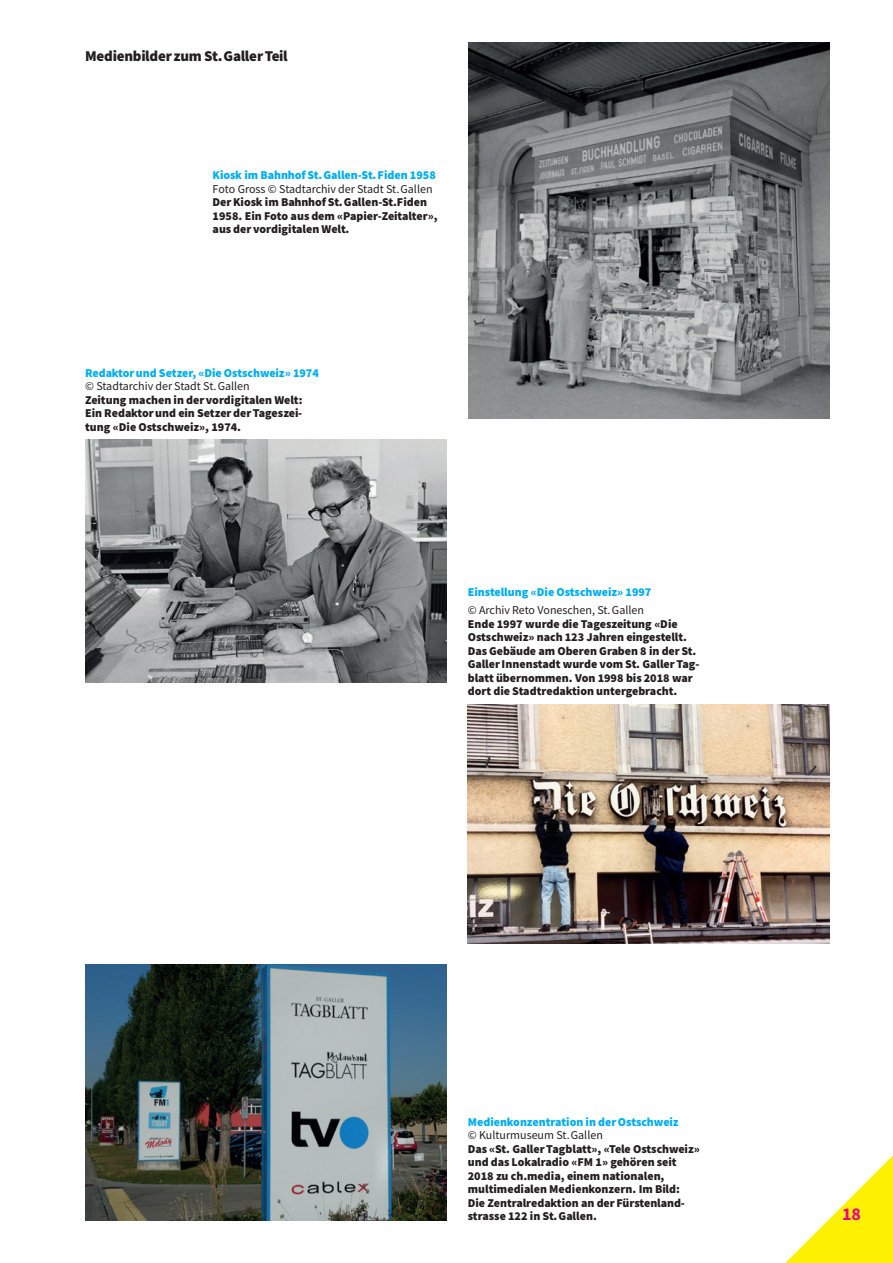
<style>
.page{position:relative;width:893px;height:1263px;background:#fff}
.page>*{position:absolute;margin:0;border:0;box-sizing:border-box;transform-origin:0 0}
.t1{font:18px "Source Sans Variable";color:#ed028c}
.t2{font:15px "Source Sans Variable";letter-spacing:-.01em;color:#231f20}
.t3{font:12px/13.5px "Source Sans Variable";color:#231f20}
.t4{font:12px "Source Sans Variable";color:#00aeef}
</style>
<div class="page">
<img style="left:468px;top:43px;width:361px;height:375px">
<img style="left:85px;top:439px;width:361px;height:244px">
<img style="left:467px;top:704px;width:362px;height:239px">
<img style="left:86px;top:964px;width:360px;height:256px">
<svg style="left:785px;top:1155px;width:108px;height:108px"></svg>
<p class="t2" style="left:85px;top:46px;width:204px">Medienbilder zum St.Galler Teil</p>
<p class="t4" style="left:213px;top:168px;width:225px">Kiosk im Bahnhof St. Gallen-St. Fiden 1958</p>
<p class="t3" style="left:213px;top:182px;width:227px">Foto Gross © Stadtarchiv der Stadt St. Gallen Der Kiosk im Bahnhof St. Gallen-St.Fiden 1958. Ein Foto aus dem «Papier-Zeitalter», aus der vordigitalen Welt.</p>
<p class="t4" style="left:85px;top:366px;width:235px">Redaktor und Setzer, «Die Ostschweiz» 1974</p>
<p class="t3" style="left:85px;top:380px;width:219px">© Stadtarchiv der Stadt St. Gallen<br>Zeitung machen in der vordigitalen Welt:<br>Ein Redaktor und ein Setzer der Tageszei&shy;tung «Die Ostschweiz», 1974.</p>
<p class="t4" style="left:468px;top:585px;width:185px">Einstellung «Die Ostschweiz» 1997</p>
<p class="t3" style="left:468px;top:604px;width:233px">© Archiv Reto Voneschen, St.Gallen<br>Ende 1997 wurde die Tageszeitung «Die Ostschweiz» nach 123 Jahren eingestellt.<br>Das Gebäude am Oberen Graben 8 in der St.<br>Galler Innenstadt wurde vom St. Galler Tag&shy;blatt übernommen. Von 1998 bis 2018 war dort die Stadtredaktion untergebracht.</p>
<p class="t4" style="left:468px;top:1114px;width:212px">Medienkonzentration in der Ostschweiz</p>
<p class="t3" style="left:468px;top:1128px;width:234px">© Kulturmuseum St. Gallen<br>Das «St. Galler Tagblatt», «Tele Ostschweiz» und das Lokalradio «FM 1» gehören seit 2018 zu ch.media, einem nationalen, multimedialen Medienkonzern. Im Bild:<br>Die Zentralredaktion an der Fürstenland&shy;strasse 122 in St. Gallen.</p>
<h1 class="t1" style="left:842px;top:1203px;width:21px">18</h1>
</div>
